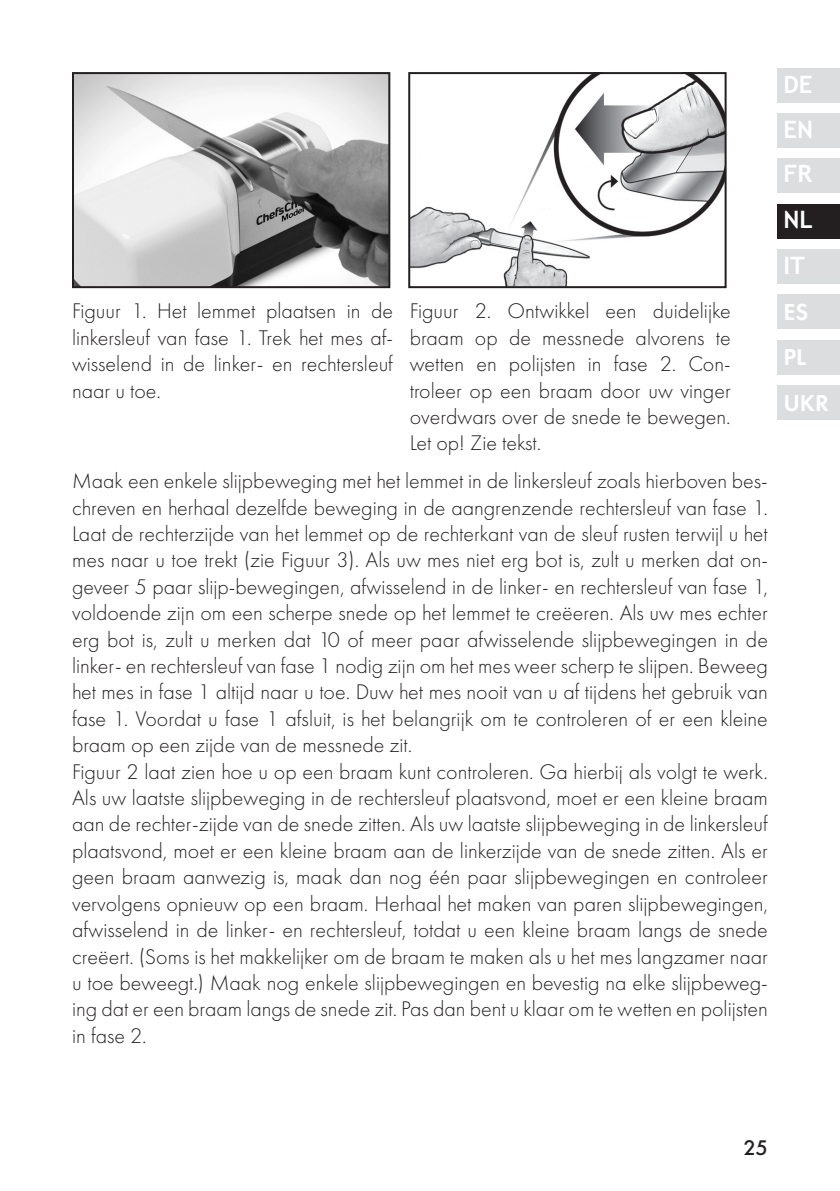
<style>
.page{position:relative;width:840px;height:1191px;background:#fff}
.page>*{position:absolute;margin:0;border:0;box-sizing:border-box;transform-origin:0 0}
.t1{font:700 24px/45.2px "Trebuchet MS";color:#fff;text-align:justify}
.t2{font:600 24px/45.2px "Futura PT";color:#fff}
.t3{font:300 22px/26.4px "Futura PT";color:#231f20;text-align:justify}
.t4{font:500 22px "Futura PT";color:#231f20}
</style>
<div class="page">
<div style="left:777px;top:68px;width:62px;height:34px;background:#dcdddf"></div>
<div style="left:777px;top:113px;width:62px;height:34px;background:#dcdddf"></div>
<div style="left:777px;top:159px;width:62px;height:34px;background:#dcdddf"></div>
<div style="left:777px;top:204px;width:62px;height:34px;background:#231f20"></div>
<div style="left:777px;top:249px;width:62px;height:34px;background:#dcdddf"></div>
<div style="left:777px;top:295px;width:62px;height:34px;background:#dcdddf"></div>
<div style="left:777px;top:340px;width:62px;height:34px;background:#dcdddf"></div>
<div style="left:777px;top:386px;width:62px;height:34px;background:#dcdddf"></div>
<img style="left:75px;top:75px;width:312px;height:210px">
<div style="left:72px;top:72px;width:318px;height:216px;border:2px solid #231f20"></div>
<img style="left:411px;top:75px;width:312px;height:210px">
<div style="left:616px;top:200px;width:40px;height:17px;background:#fff"></div>
<div style="left:408px;top:72px;width:318px;height:216px;border:2px solid #231f20"></div>
<p class="t3" style="left:72px;top:298px;width:322px">Figuur 1. Het lemmet plaatsen in de linkersleuf van fase 1. Trek het mes af&shy;wisselend in de linker- en rechtersleuf naar u toe.</p>
<p class="t3" style="left:409px;top:298px;width:322px">Figuur 2. Ontwikkel een duidelijke braam op de messnede alvorens te wetten en polijsten in fase 2. Con&shy;troleer op een braam door uw vinger overdwars over de snede te bewegen.<br>Let op! Zie tekst.</p>
<p class="t3" style="left:72px;top:468px;width:697px;text-align:left">Maak een enkele slijpbeweging met het lemmet in de linkersleuf zoals hierboven bes&shy;chreven en herhaal dezelfde beweging in de aangrenzende rechtersleuf van fase 1.<br>Laat de rechterzijde van het lemmet op de rechterkant van de sleuf rusten terwijl u het mes naar u toe trekt (zie Figuur 3). Als uw mes niet erg bot is, zult u merken dat on&shy;geveer 5 paar slijp-bewegingen, afwisselend in de linker- en rechtersleuf van fase 1, voldoende zijn om een scherpe snede op het lemmet te creëeren. Als uw mes echter erg bot is, zult u merken dat 10 of meer paar afwisselende slijpbewegingen in de linker- en rechtersleuf van fase 1 nodig zijn om het mes weer scherp te slijpen. Beweeg het mes in fase 1 altijd naar u toe. Duw het mes nooit van u af tijdens het gebruik van fase 1. Voordat u fase 1 afsluit, is het belangrijk om te controleren of er een kleine braam op een zijde van de messnede zit.<br>Figuur 2 laat zien hoe u op een braam kunt controleren. Ga hierbij als volgt te werk.<br>Als uw laatste slijpbeweging in de rechtersleuf plaatsvond, moet er een kleine braam aan de rechter-zijde van de snede zitten. Als uw laatste slijpbeweging in de linkersleuf plaatsvond, moet er een kleine braam aan de linkerzijde van de snede zitten. Als er geen braam aanwezig is, maak dan nog één paar slijpbewegingen en controleer vervolgens opnieuw op een braam. Herhaal het maken van paren slijpbewegingen, afwisselend in de linker- en rechtersleuf, totdat u een kleine braam langs de snede creëert. (Soms is het makkelijker om de braam te maken als u het mes langzamer naar u toe beweegt.) Maak nog enkele slijpbewegingen en bevestig na elke slijpbeweg&shy;ing dat er een braam langs de snede zit. Pas dan bent u klaar om te wetten en polijsten in fase 2.</p>
<p class="t1" style="left:783px;top:62px;width:31px">DE EN FR NL IT</p>
<p class="t2" style="left:783px;top:289px;width:47px">ES<br>PL<br>UKR</p>
<p class="t4" style="left:743px;top:1134px;width:26px">25</p>
</div>
